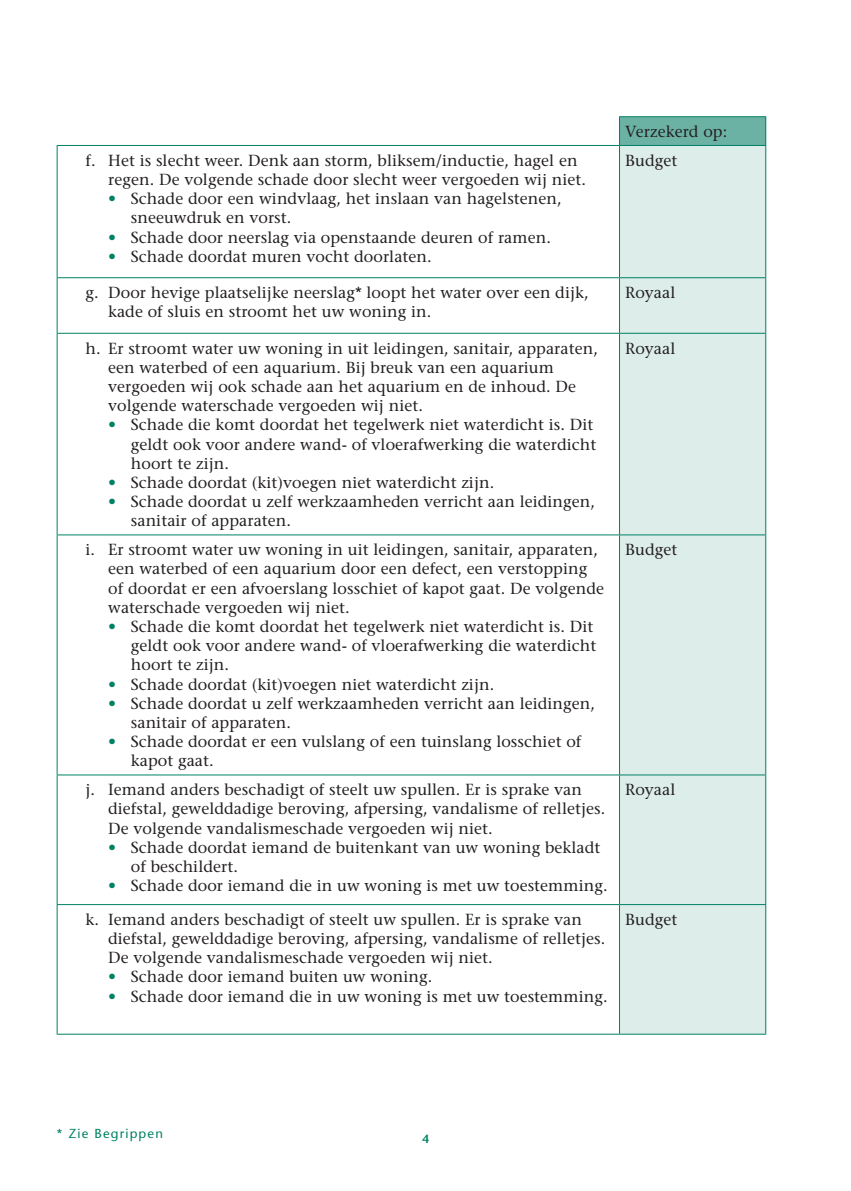
<style>
.page{position:relative;width:851px;height:1191px;background:#fff}
.page>*{position:absolute;margin:0;border:0;box-sizing:border-box;transform-origin:0 0}
.t1{font:500 16px/19.2px "Stone Serif Std";letter-spacing:.005em;color:#231f20}
.t2{font:500 13px "Stone Sans Std";letter-spacing:.09em;color:#008164}
.t3{font:600 12px "Stone Sans Std";color:#008164}
.s1{color:#008164}
</style>
<div class="page">
<div style="left:619px;top:117px;width:146px;height:28px;background:#6bb2a4"></div>
<div style="left:620px;top:146px;width:145px;height:887px;background:#ddede9"></div>
<svg style="left:619px;top:117px;width:1px;height:28px"></svg>
<svg style="left:765px;top:117px;width:1px;height:28px"></svg>
<hr style="left:57px;top:146px;width:1px;height:131px;background:#008164">
<hr style="left:619px;top:146px;width:1px;height:131px;background:#008164">
<hr style="left:765px;top:146px;width:1px;height:131px;background:#008164">
<hr style="left:57px;top:278px;width:1px;height:55px;background:#008164">
<hr style="left:619px;top:278px;width:1px;height:55px;background:#008164">
<hr style="left:765px;top:278px;width:1px;height:55px;background:#008164">
<hr style="left:57px;top:334px;width:1px;height:200px;background:#008164">
<hr style="left:619px;top:334px;width:1px;height:200px;background:#008164">
<hr style="left:765px;top:334px;width:1px;height:200px;background:#008164">
<hr style="left:57px;top:534px;width:562px;height:1px;background:#008164">
<hr style="left:57px;top:535px;width:1px;height:239px;background:#008164">
<hr style="left:619px;top:534px;width:147px;height:1px;background:#008164">
<hr style="left:619px;top:535px;width:1px;height:239px;background:#008164">
<hr style="left:765px;top:535px;width:1px;height:239px;background:#008164">
<hr style="left:619px;top:116px;width:147px;height:1px;background:#008164">
<hr style="left:619px;top:145px;width:147px;height:1px;background:#008164">
<hr style="left:619px;top:277px;width:147px;height:1px;background:#008164">
<hr style="left:619px;top:333px;width:147px;height:1px;background:#008164">
<hr style="left:57px;top:145px;width:562px;height:1px;background:#008164">
<hr style="left:57px;top:277px;width:562px;height:1px;background:#008164">
<hr style="left:57px;top:333px;width:562px;height:1px;background:#008164">
<hr style="left:57px;top:774px;width:562px;height:1px;background:#008164">
<hr style="left:57px;top:775px;width:1px;height:129px;background:#008164">
<hr style="left:619px;top:774px;width:147px;height:1px;background:#008164">
<hr style="left:619px;top:775px;width:1px;height:129px;background:#008164">
<hr style="left:765px;top:775px;width:1px;height:129px;background:#008164">
<hr style="left:57px;top:904px;width:562px;height:1px;background:#008164">
<hr style="left:57px;top:905px;width:1px;height:128px;background:#008164">
<hr style="left:619px;top:904px;width:147px;height:1px;background:#008164">
<hr style="left:619px;top:905px;width:1px;height:128px;background:#008164">
<hr style="left:765px;top:905px;width:1px;height:128px;background:#008164">
<hr style="left:57px;top:1033px;width:562px;height:1px;background:#008164">
<hr style="left:619px;top:1033px;width:147px;height:1px;background:#008164">
<p class="t1" style="left:108px;top:151px;width:479px;text-indent:-23px">f. Het is slecht weer. Denk aan storm, bliksem/inductie, hagel en regen. De volgende schade door slecht weer vergoeden wij niet.</p>
<p class="t1" style="left:131px;top:189px;width:432px;text-indent:-23px"><span class="s1">•</span> Schade door een windvlaag, het inslaan van hagelstenen, sneeuwdruk en vorst.</p>
<p class="t1" style="left:108px;top:227px;width:444px"><span class="s1">•</span> Schade door neerslag via openstaande deuren of ramen.</p>
<p class="t1" style="left:108px;top:247px;width:325px"><span class="s1">•</span> Schade doordat muren vocht doorlaten.</p>
<p class="t1" style="left:625px;top:122px;width:104px">Verzekerd op:</p>
<p class="t1" style="left:625px;top:151px;width:54px">Budget</p>
<p class="t1" style="left:108px;top:283px;width:482px;text-indent:-23px">g. Door hevige plaatselijke neerslag* loopt het water over een dijk, kade of sluis en stroomt het uw woning in.</p>
<p class="t1" style="left:625px;top:283px;width:52px">Royaal</p>
<p class="t1" style="left:108px;top:338px;width:491px;text-indent:-23px">h. Er stroomt water uw woning in uit leidingen, sanitair, apparaten, een waterbed of een aquarium. Bij breuk van een aquarium vergoeden wij ook schade aan het aquarium en de inhoud. De volgende waterschade vergoeden wij niet.</p>
<p class="t1" style="left:131px;top:415px;width:467px;text-indent:-23px"><span class="s1">•</span> Schade die komt doordat het tegelwerk niet waterdicht is. Dit geldt ook voor andere wand- of vloerafwerking die waterdicht hoort te zijn.</p>
<p class="t1" style="left:108px;top:473px;width:387px"><span class="s1">•</span> Schade doordat (kit)voegen niet waterdicht zijn.</p>
<p class="t1" style="left:131px;top:492px;width:465px;text-indent:-23px"><span class="s1">•</span> Schade doordat u zelf werkzaamheden verricht aan leidingen, sanitair of apparaten.</p>
<p class="t1" style="left:625px;top:338px;width:52px">Royaal</p>
<p class="t1" style="left:108px;top:540px;width:497px;text-indent:-23px">i. Er stroomt water uw woning in uit leidingen, sanitair, apparaten, een waterbed of een aquarium door een defect, een verstopping of doordat er een afvoerslang losschiet of kapot gaat. De volgende waterschade vergoeden wij niet.</p>
<p class="t1" style="left:131px;top:617px;width:467px;text-indent:-23px"><span class="s1">•</span> Schade die komt doordat het tegelwerk niet waterdicht is. Dit geldt ook voor andere wand- of vloerafwerking die waterdicht hoort te zijn.</p>
<p class="t1" style="left:108px;top:674px;width:387px"><span class="s1">•</span> Schade doordat (kit)voegen niet waterdicht zijn.</p>
<p class="t1" style="left:131px;top:693px;width:465px;text-indent:-23px"><span class="s1">•</span> Schade doordat u zelf werkzaamheden verricht aan leidingen, sanitair of apparaten.</p>
<p class="t1" style="left:131px;top:732px;width:452px;text-indent:-23px"><span class="s1">•</span> Schade doordat er een vulslang of een tuinslang losschiet of kapot gaat.</p>
<p class="t1" style="left:108px;top:780px;width:498px;text-indent:-23px">j. Iemand anders beschadigt of steelt uw spullen. Er is sprake van diefstal, gewelddadige beroving, afpersing, vandalisme of relletjes.<br>De volgende vandalismeschade vergoeden wij niet.</p>
<p class="t1" style="left:131px;top:837px;width:471px;text-indent:-23px"><span class="s1">•</span> Schade doordat iemand de buitenkant van uw woning bekladt of beschildert.</p>
<p class="t1" style="left:108px;top:876px;width:501px"><span class="s1">•</span> Schade door iemand die in uw woning is met uw toestemming.</p>
<p class="t1" style="left:108px;top:909px;width:498px;text-indent:-23px">k. Iemand anders beschadigt of steelt uw spullen. Er is sprake van diefstal, gewelddadige beroving, afpersing, vandalisme of relletjes.<br>De volgende vandalismeschade vergoeden wij niet.</p>
<p class="t1" style="left:108px;top:967px;width:325px"><span class="s1">•</span> Schade door iemand buiten uw woning.</p>
<p class="t1" style="left:108px;top:986px;width:501px"><span class="s1">•</span> Schade door iemand die in uw woning is met uw toestemming.</p>
<p class="t1" style="left:625px;top:540px;width:54px">Budget</p>
<p class="t1" style="left:625px;top:780px;width:52px">Royaal</p>
<p class="t1" style="left:625px;top:909px;width:54px">Budget</p>
<p class="t2" style="left:57px;top:1125px;width:108px">* Zie Begrippen</p>
<p class="t3" style="left:422px;top:1131px;width:8px">4</p>
</div>
